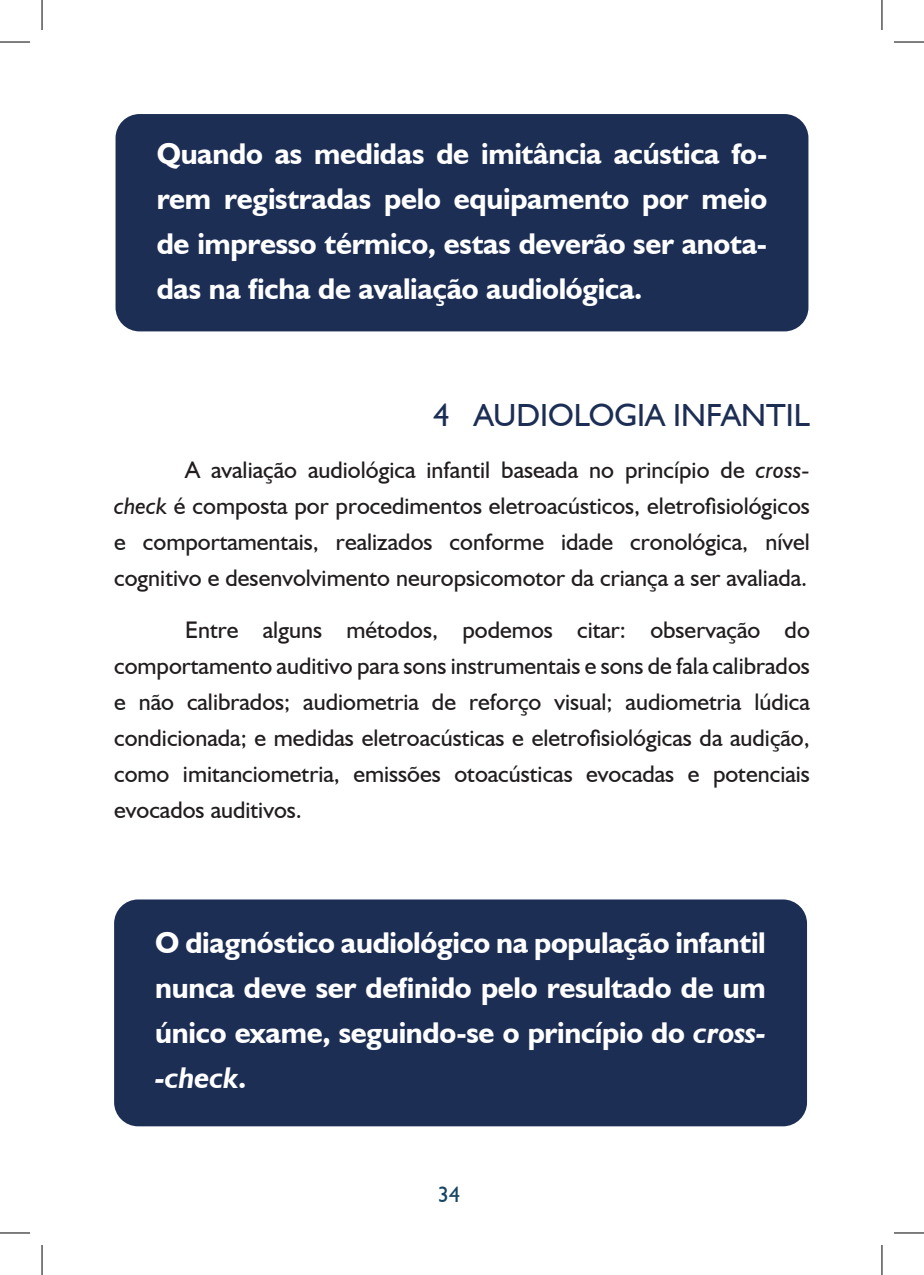
<style>
.page{position:relative;width:924px;height:1275px;background:#fff}
.page>*{position:absolute;margin:0;border:0;box-sizing:border-box;transform-origin:0 0}
.t1{font:32px "Humanist 521 BT";color:#1d2e55}
.t2{font:700 30px/45px "Humanist 521 BT";letter-spacing:-.01em;color:#fff;text-align:justify}
.t3{font:24px/36px "Humanist 521 BT";color:#211d1e;text-align:justify}
.t4{font:22px "Humanist 521 BT";color:#174563}
.s1{font-style:italic}
</style>
<div class="page">
<div style="left:115px;top:114px;width:693px;height:217px;background:#1d2e55;border-radius:24px"></div>
<div style="left:114px;top:899px;width:692px;height:227px;background:#1d2e55;border-radius:24px"></div>
<hr style="left:0;top:42px;width:30px;height:1px;background:#000">
<hr style="left:893px;top:42px;width:30px;height:1px;background:#000">
<hr style="left:0;top:1232px;width:30px;height:1px;background:#000">
<hr style="left:893px;top:1232px;width:30px;height:1px;background:#000">
<hr style="left:42px;top:0;width:1px;height:30px;background:#000">
<hr style="left:42px;top:1245px;width:1px;height:30px;background:#000">
<hr style="left:881px;top:0;width:1px;height:30px;background:#000">
<hr style="left:881px;top:1245px;width:1px;height:30px;background:#000">
<p class="t2" style="left:157px;top:130px;width:612px">Quando as medidas de imitância acústica fo&shy;rem registradas pelo equipamento por meio de impresso térmico, estas deverão ser anota&shy;das na ficha de avaliação audiológica.</p>
<h1 class="t1" style="left:433px;top:395px;width:378px">4 AUDIOLOGIA INFANTIL</h1>
<p class="t3" style="left:114px;top:451px;width:697px;text-indent:71px">A avaliação audiológica infantil baseada no princípio de <span class="s1">cross&shy;check</span> é composta por procedimentos eletroacústicos, eletrofisiológicos e comportamentais, realizados conforme idade cronológica, nível cognitivo e desenvolvimento neuropsicomotor da criança a ser avaliada.</p>
<p class="t3" style="left:114px;top:611px;width:697px;text-indent:71px">Entre alguns métodos, podemos citar: observação do comportamento auditivo para sons instrumentais e sons de fala calibrados e não calibrados; audiometria de reforço visual; audiometria lúdica condicionada; e medidas eletroacústicas e eletrofisiológicas da audição, como imitanciometria, emissões otoacústicas evocadas e potenciais evocados auditivos.</p>
<p class="t2" style="left:155px;top:919px;width:612px">O diagnóstico audiológico na população infantil nunca deve ser definido pelo resultado de um único exame, seguindo-se o princípio do <span class="s1">cross--check</span>.</p>
<p class="t4" style="left:438px;top:1180px;width:24px">34</p>
</div>
